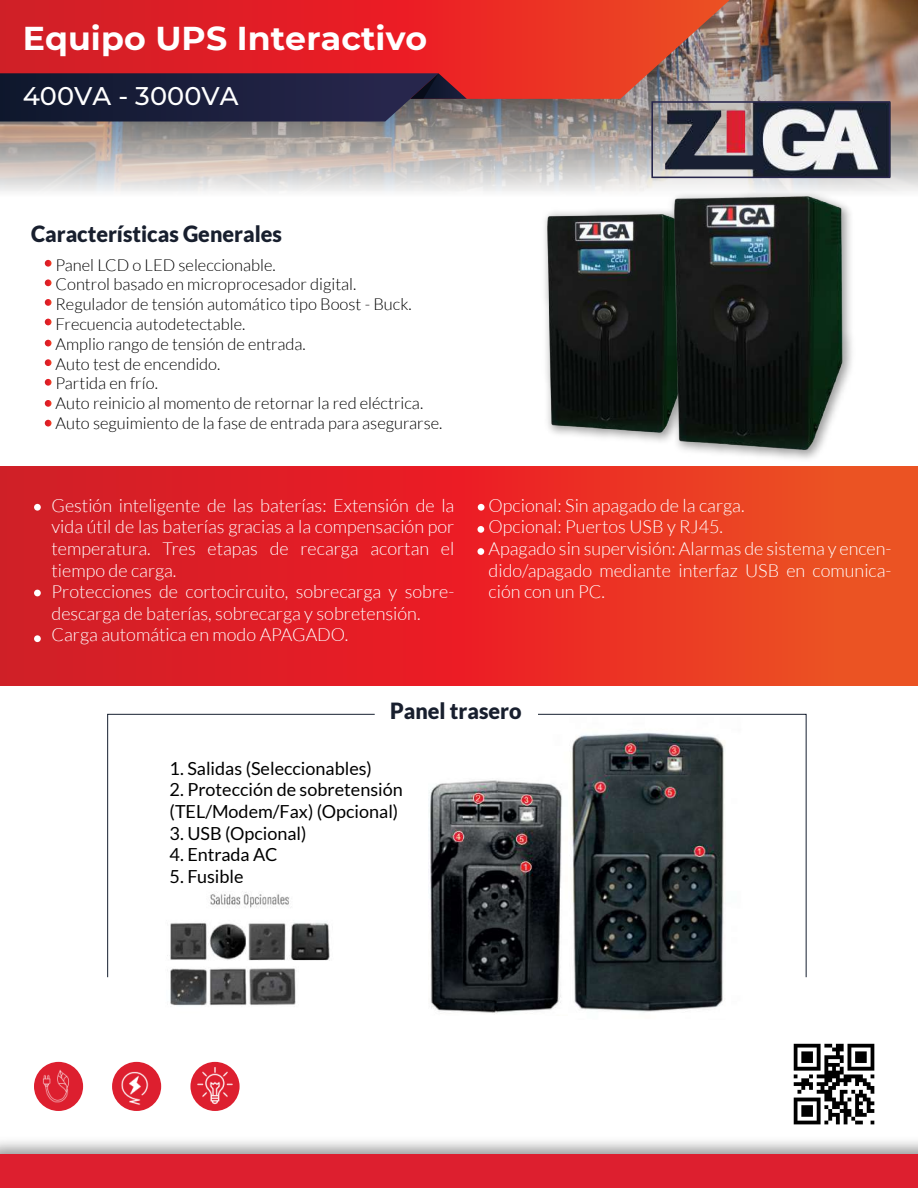
<style>
.page{position:relative;width:918px;height:1188px;background:#fff}
.page>*{position:absolute;margin:0;border:0;box-sizing:border-box;transform-origin:0 0}
.t1{font:700 33px "Montserrat";letter-spacing:.005em;color:#fff}
.t2{font:500 25.5px "Montserrat";letter-spacing:.005em;color:#fff}
.t3{font:900 22.35px "Lato";color:#181f2e;scale:.96 1}
.t4{font:300 18px/21.6px "Lato";color:#fff}
.t5{font:18px/21.6px "Lato";color:#000}
.t6{font:300 16.5px/19.8px "Lato";color:#000}
</style>
<div class="page">
<svg style="left:0;top:467px;width:918px;height:219px;background:#e42d24"></svg>
<img style="left:0;top:0;width:918px;height:192px">
<svg style="left:0;top:0;width:730px;height:99px;background:#dd302d"></svg>
<svg style="left:0;top:73px;width:467px;height:49px;background:#262540"></svg>
<img style="left:34px;top:1062px;width:50px;height:49px">
<img style="left:112px;top:1062px;width:50px;height:49px">
<img style="left:0;top:1141px;width:918px;height:14px">
<div style="left:0;top:1155px;width:918px;height:33px;background:#dd1f2f"></div>
<img style="left:37px;top:1067px;width:39px;height:39px">
<img style="left:116px;top:1067px;width:42px;height:41px">
<img style="left:190px;top:1061px;width:50px;height:50px">
<div style="left:34px;top:504px;width:7px;height:7px;background:#fff;border-radius:50%"></div>
<div style="left:478px;top:504px;width:7px;height:7px;background:#fff;border-radius:50%"></div>
<svg style="left:45px;top:260px;width:7px;height:7px"></svg>
<svg style="left:45px;top:279px;width:7px;height:7px"></svg>
<svg style="left:45px;top:299px;width:7px;height:7px"></svg>
<svg style="left:45px;top:319px;width:7px;height:6px"></svg>
<svg style="left:45px;top:340px;width:7px;height:6px"></svg>
<svg style="left:45px;top:359px;width:7px;height:7px"></svg>
<svg style="left:45px;top:379px;width:7px;height:7px"></svg>
<svg style="left:45px;top:400px;width:7px;height:7px"></svg>
<svg style="left:45px;top:420px;width:7px;height:7px"></svg>
<div style="left:34px;top:590px;width:7px;height:6px;background:#fff;border-radius:50%"></div>
<div style="left:34px;top:635px;width:7px;height:7px;background:#fff;border-radius:50%"></div>
<svg style="left:107px;top:713px;width:268px;height:265px"></svg>
<svg style="left:538px;top:713px;width:269px;height:265px"></svg>
<img style="left:650px;top:99px;width:242px;height:83px">
<img style="left:793px;top:1043px;width:82px;height:82px">
<div style="left:477px;top:526px;width:7px;height:7px;background:#fff;border-radius:50%"></div>
<div style="left:477px;top:548px;width:7px;height:7px;background:#fff;border-radius:50%"></div>
<img style="left:552px;top:718px;width:193px;height:295px">
<img style="left:154px;top:886px;width:198px;height:120px">
<img style="left:429px;top:772px;width:138px;height:242px">
<div style="left:651px;top:101px;width:239px;height:77px;border:2px solid #27254c"></div>
<img style="left:545px;top:210px;width:73px;height:228px">
<img style="left:618px;top:182px;width:277px;height:277px">
<h1 class="t1" style="left:23px;top:14px;width:406px">Equipo UPS Interactivo</h1>
<h2 class="t2" style="left:23px;top:78px;width:218px">400VA - 3000VA</h2>
<p class="t3" style="left:31px;top:221px;width:263px">Características Generales</p>
<p class="t6" style="left:56px;top:255px;width:389px">Panel LCD o LED seleccionable.<br>Control basado en microprocesador digital.<br>Regulador de tensión automático tipo Boost - Buck.<br>Frecuencia autodetectable.<br>Amplio rango de tensión de entrada.<br>Auto test de encendido.<br>Partida en frío.<br>Auto reinicio al momento de retornar la red eléctrica.<br>Auto seguimiento de la fase de entrada para asegurarse.</p>
<p class="t4" style="left:52px;top:495px;width:404px">Gestión inteligente de las baterías: Extensión de la vida útil de las baterías gracias a la compensación por temperatura. Tres etapas de recarga acortan el tiempo de carga.<br>Protecciones de cortocircuito, sobrecarga y sobre&shy;descarga de baterías, sobrecarga y sobretensión.<br>Carga automática en modo APAGADO.</p>
<p class="t4" style="left:489px;top:495px;width:404px">Opcional: Sin apagado de la carga.<br>Opcional: Puertos USB y RJ45.<br>Apagado sin supervisión: Alarmas de sistema y encen&shy;dido/apagado mediante interfaz USB en comunica&shy;ción con un PC.</p>
<p class="t3" style="left:390px;top:698px;width:138px">Panel trasero</p>
<p class="t5" style="left:170px;top:757px;width:204px">1. Salidas (Seleccionables)</p>
<p class="t5" style="left:170px;top:779px;width:235px">2. Protección de sobretensión (TEL/Modem/Fax) (Opcional)</p>
<p class="t5" style="left:170px;top:822px;width:139px">3. USB (Opcional)</p>
<p class="t5" style="left:170px;top:844px;width:109px">4. Entrada AC</p>
<p class="t5" style="left:170px;top:865px;width:75px">5. Fusible</p>
</div>
